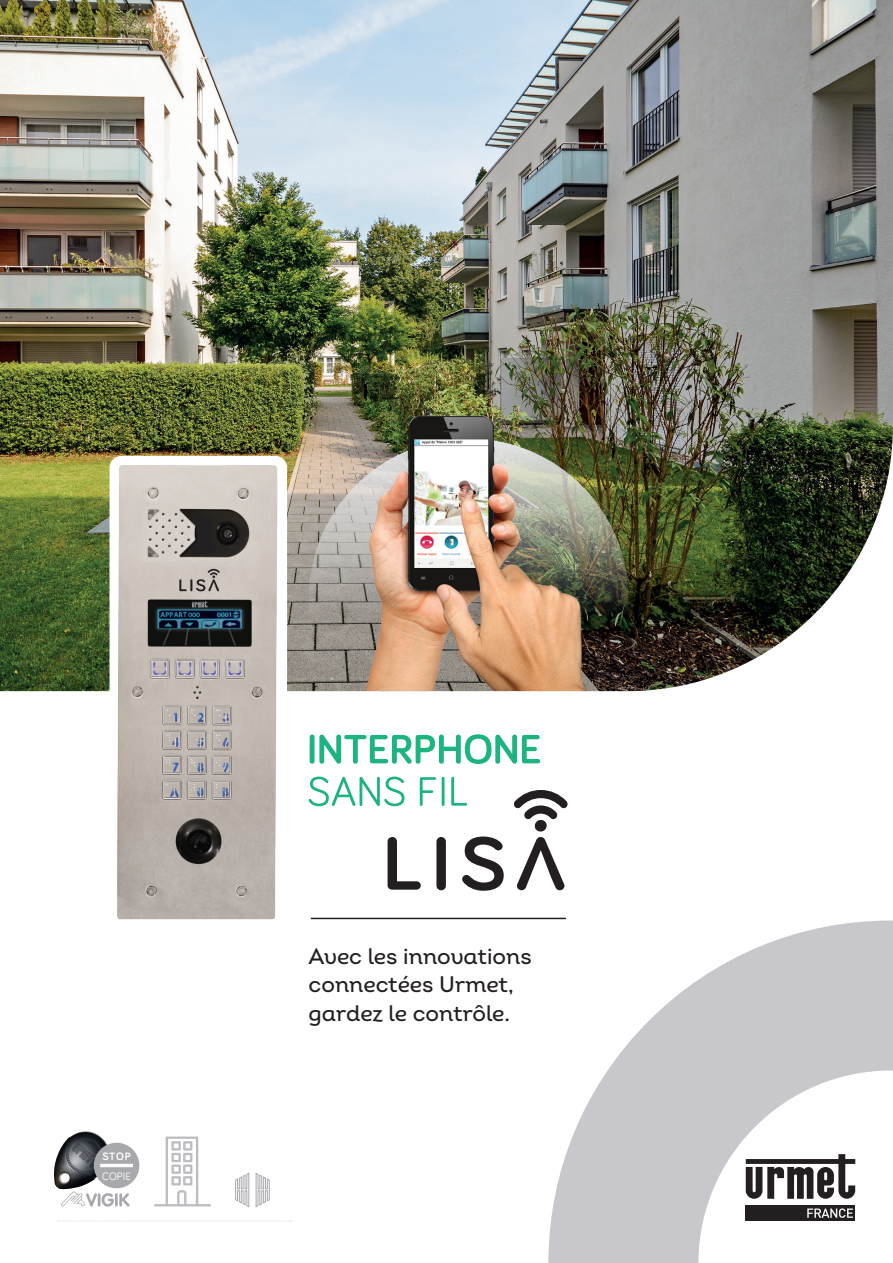
<style>
.page{position:relative;width:893px;height:1263px;background:#fff}
.page>*{position:absolute;margin:0;border:0;box-sizing:border-box;transform-origin:0 0}
.t1{font:22.5px/28.3px "Intro Medium Alt";color:#231f20}
.t2{font:10.95px "Bariol";color:#fff}
.t3{font:700 10.95px "Bariol";color:#fff}
</style>
<div class="page">
<svg style="left:58px;top:1220px;width:233px;height:1px"></svg>
<svg style="left:154px;top:1136px;width:57px;height:70px"></svg>
<img style="left:54px;top:1131px;width:58px;height:59px">
<div style="left:94px;top:1143px;width:45px;height:45px;background:#a8a9ad;border-radius:50%"></div>
<hr style="left:100px;top:1164px;width:33px;height:3px;background:#fff">
<svg style="left:61px;top:1191px;width:69px;height:16px"></svg>
<svg style="left:235px;top:1172px;width:35px;height:36px"></svg>
<svg style="left:548px;top:920px;width:345px;height:343px;fill:#c7c7cc"></svg>
<img style="left:0;top:0;width:893px;height:691px">
<svg style="left:309px;top:777px;width:158px;height:29px"></svg>
<svg style="left:310px;top:734px;width:230px;height:30px"></svg>
<svg style="left:388px;top:837px;width:33px;height:53px"></svg>
<div style="left:436px;top:837px;width:10px;height:53px;background:#231f20;border-radius:5px"></div>
<svg style="left:462px;top:836px;width:42px;height:55px"></svg>
<svg style="left:514px;top:790px;width:54px;height:100px"></svg>
<hr style="left:311px;top:918px;width:255px;height:1px;background:#231f20">
<svg style="left:309px;top:439px;width:319px;height:319px"></svg>
<img style="left:327px;top:407px;width:283px;height:283px">
<div style="left:110px;top:456px;width:177px;height:485px;background:#fff;border-radius:12px"></div>
<img style="left:117px;top:465px;width:161px;height:455px">
<p class="t3" style="left:102px;top:1149px;width:30px">STOP</p>
<p class="t2" style="left:102px;top:1168px;width:30px">COPIE</p>
<p class="t1" style="left:309px;top:942px;width:225px">Avec les innovations connectées Urmet, gardez le contrôle.</p>
</div>
